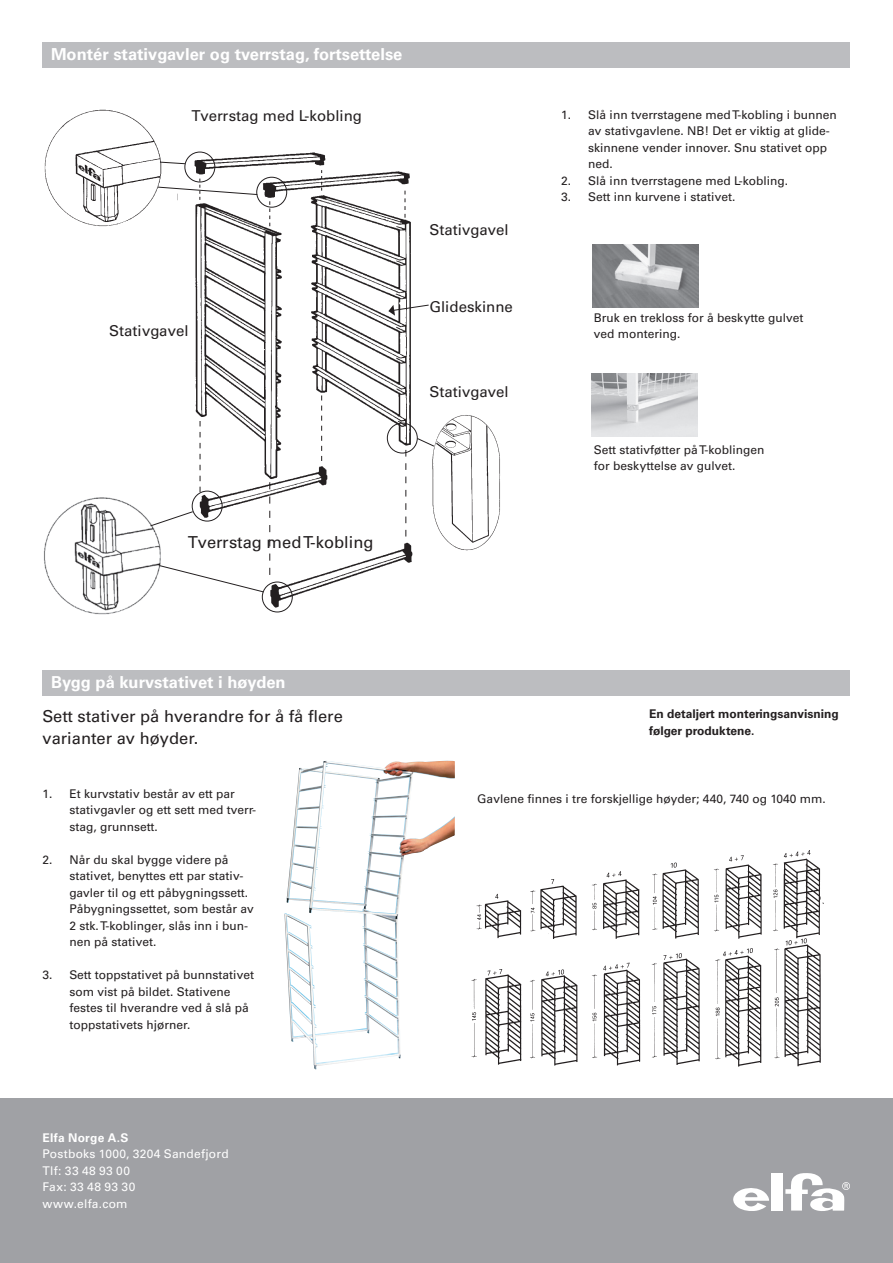
<style>
.page{position:relative;width:893px;height:1263px;background:#fff}
.page>*{position:absolute;margin:0;border:0;box-sizing:border-box;transform-origin:0 0}
.t1{font:16.5px/22.5px "Univers";color:#231f20}
.t2{font:700 16.5px "Univers";color:#fff}
.t3{font:15px "Univers";color:#231f20}
.t4{font:12px/16.5px "Univers";color:#231f20}
.t5{font:12px/16.5px "Univers";letter-spacing:.025em;color:#fff}
.t6{font:700 12px/16.5px "Univers";color:#231f20}
.t7{font:700 12px "Univers";letter-spacing:.025em;color:#fff}
</style>
<div class="page">
<div style="left:0;top:1099px;width:893px;height:164px;background:#a0a1a5"></div>
<svg style="left:733px;top:1188px;width:36px;height:23px"></svg>
<div style="left:772px;top:1173px;width:11px;height:38px;background:#fff"></div>
<svg style="left:785px;top:1173px;width:65px;height:38px"></svg>
<img style="left:44px;top:497px;width:90px;height:118px">
<img style="left:477px;top:417px;width:23px;height:131px">
<img style="left:134px;top:151px;width:343px;height:462px">
<img style="left:44px;top:109px;width:134px;height:130px">
<div style="left:43px;top:43px;width:807px;height:25px;background:#bcbdc0"></div>
<svg style="left:270px;top:201px;width:1px;height:25px"></svg>
<svg style="left:321px;top:170px;width:1px;height:21px"></svg>
<svg style="left:405px;top:191px;width:1px;height:27px"></svg>
<svg style="left:406px;top:450px;width:1px;height:86px"></svg>
<svg style="left:321px;top:395px;width:1px;height:66px"></svg>
<div style="left:256px;top:177px;width:31px;height:31px;border:1px solid #231f20;border-radius:50%"></div>
<div style="left:184px;top:152px;width:31px;height:30px;border:1px solid #231f20;border-radius:50%"></div>
<div style="left:262px;top:582px;width:31px;height:30px;border:1px solid #231f20;border-radius:50%"></div>
<div style="left:387px;top:423px;width:31px;height:30px;border:1px solid #231f20;border-radius:50%"></div>
<svg style="left:150px;top:421px;width:121px;height:172px"></svg>
<svg style="left:416px;top:437px;width:19px;height:10px"></svg>
<svg style="left:159px;top:161px;width:27px;height:3px"></svg>
<svg style="left:157px;top:179px;width:101px;height:21px"></svg>
<svg style="left:388px;top:304px;width:41px;height:12px"></svg>
<img style="left:592px;top:244px;width:107px;height:63px">
<img style="left:591px;top:373px;width:107px;height:63px">
<div style="left:43px;top:670px;width:807px;height:26px;background:#bcbdc0"></div>
<img style="left:289px;top:760px;width:166px;height:309px">
<img style="left:471px;top:850px;width:353px;height:217px">
<h1 class="t2" style="left:51px;top:44px;width:353px">Montér stativgavler og tverrstag, fortsettelse</h1>
<p class="t3" style="left:191px;top:107px;width:172px">Tverrstag med L-kobling</p>
<p class="t3" style="left:109px;top:322px;width:81px">Stativgavel</p>
<p class="t3" style="left:429px;top:221px;width:81px">Stativgavel</p>
<p class="t3" style="left:429px;top:298px;width:85px">Glideskinne</p>
<p class="t3" style="left:429px;top:383px;width:81px">Stativgavel</p>
<h1 class="t1" style="left:188px;top:531px;width:187px">Tverrstag med T-kobling</h1>
<p class="t4" style="left:561px;top:106px;width:12px">1.</p>
<p class="t4" style="left:561px;top:172px;width:12px">2.<br>3.</p>
<p class="t4" style="left:588px;top:106px;width:250px">Slå inn tverrstagene med T-kobling i bunnen av stativgavlene. NB! Det er viktig at glide&shy;skinnene vender innover. Snu stativet opp ned.<br>Slå inn tverrstagene med L-kobling.<br>Sett inn kurvene i stativet.</p>
<p class="t4" style="left:594px;top:309px;width:211px">Bruk en trekloss for å beskytte gulvet ved montering.</p>
<p class="t4" style="left:594px;top:441px;width:172px">Sett stativføtter på T-koblingen for beskyttelse av gulvet.</p>
<h1 class="t2" style="left:51px;top:672px;width:236px">Bygg på kurvstativet i høyden</h1>
<h1 class="t1" style="left:43px;top:705px;width:302px">Sett stativer på hverandre for å få flere varianter av høyder.</h1>
<p class="t4" style="left:43px;top:785px;width:12px">1.</p>
<p class="t4" style="left:43px;top:851px;width:12px">2.</p>
<p class="t4" style="left:43px;top:967px;width:12px">3.</p>
<p class="t4" style="left:70px;top:785px;width:188px">Et kurvstativ består av ett par stativgavler og ett sett med tverr&shy;stag, grunnsett.</p>
<p class="t4" style="left:70px;top:851px;width:186px">Når du skal bygge videre på stativet, benyttes ett par stativ&shy;gavler til og ett påbygningssett.<br>Påbygningssettet, som består av<br>2 stk. T-koblinger, slås inn i bun&shy;nen på stativet.</p>
<p class="t4" style="left:70px;top:967px;width:186px">Sett toppstativet på bunnstativet som vist på bildet. Stativene festes til hverandre ved å slå på toppstativets hjørner.</p>
<p class="t7" style="left:43px;top:1130px;width:87px">Elfa Norge A.S</p>
<p class="t5" style="left:43px;top:1146px;width:188px">Postboks 1000, 3204 Sandefjord<br>Tlf: 33 48 93 00<br>Fax: 33 48 93 30<br>www.elfa.com</p>
<p class="t6" style="left:649px;top:706px;width:191px">En detaljert monteringsanvisning følger produktene.</p>
<p class="t4" style="left:477px;top:791px;width:350px">Gavlene finnes i tre forskjellige høyder; 440, 740 og 1040 mm.</p>
</div>
